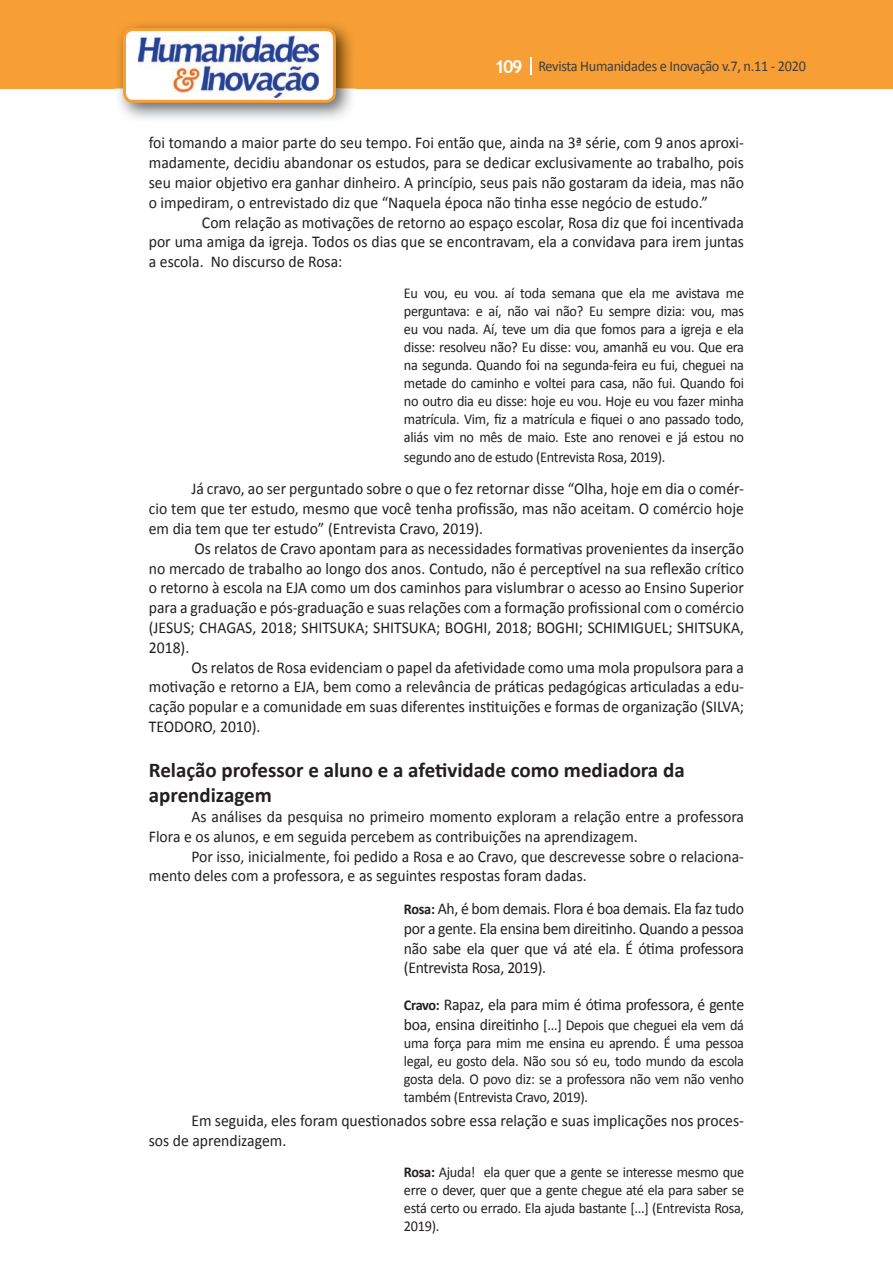
<style>
.page{position:relative;width:893px;height:1263px;background:#fff}
.page>*{position:absolute;margin:0;border:0;box-sizing:border-box;transform-origin:0 0}
.t1{font:700 21px/25.2px "Calibri";color:#231f20}
.t2{font:16.5px/19.8px "Calibri";color:#231f20;text-align:justify;scale:.95 1}
.t3{font:16.5px "Calibri";letter-spacing:-.02em;color:#231f20;scale:.95 1}
.t4{font:15px/18px "Calibri";letter-spacing:-.02em;color:#231f20;text-align:justify;scale:.95 1}
.t5{font:15px "Calibri";letter-spacing:-.02em;color:#3e3e3f;scale:.95 1}
.s1{font-family:"Trebuchet MS";font-weight:700;font-size:18px;color:#fff}
.s2{font-weight:700;font-size:15px}
.s3{font-size:16.5px}
.s4{font-weight:700}
</style>
<div class="page">
<div style="left:0;top:0;width:893px;height:88px;background:#f79e34"></div>
<svg style="left:530px;top:57px;width:2px;height:18px"></svg>
<img style="left:115px;top:24px;width:241px;height:95px">
<svg style="left:123px;top:28px;width:213px;height:75px"></svg>
<p class="t5" style="left:495px;top:57px;width:329px"><span class="s1">109</span> Revista Humanidades e Inovação v.7, n.11 - 2020</p>
<p class="t2" style="left:149px;top:133px;width:628px">foi tomando a maior parte do seu tempo. Foi então que, ainda na 3ª série, com 9 anos aproxi&shy;madamente, decidiu abandonar os estudos, para se dedicar exclusivamente ao trabalho, pois seu maior objetivo era ganhar dinheiro. A princípio, seus pais não gostaram da ideia, mas não o impediram, o entrevistado diz que “Naquela época não tinha esse negócio de estudo.”</p>
<p class="t2" style="left:149px;top:212px;width:628px;text-indent:53px">Com relação as motivações de retorno ao espaço escolar, Rosa diz que foi incentivada por uma amiga da igreja. Todos os dias que se encontravam, ela a convidava para irem juntas a escola. No discurso de Rosa:</p>
<p class="t4" style="left:404px;top:284px;width:360px">Eu vou, eu vou. aí toda semana que ela me avistava me perguntava: e aí, não vai não? Eu sempre dizia: vou, mas eu vou nada. Aí, teve um dia que fomos para a igreja e ela disse: resolveu não? Eu disse: vou, amanhã eu vou. Que era na segunda. Quando foi na segunda-feira eu fui, cheguei na metade do caminho e voltei para casa, não fui. Quando foi no outro dia eu disse: hoje eu vou. Hoje eu vou fazer minha matrícula. Vim, fiz a matrícula e fiquei o ano passado todo, aliás vim no mês de maio. Este ano renovei e já estou no</p>
<p class="t4" style="left:404px;top:448px;width:277px">segundo ano de estudo (Entrevista Rosa, 2019).</p>
<p class="t2" style="left:149px;top:479px;width:628px;text-indent:43px">Já cravo, ao ser perguntado sobre o que o fez retornar disse “Olha, hoje em dia o comér&shy;cio tem que ter estudo, mesmo que você tenha profissão, mas não aceitam. O comércio hoje em dia tem que ter estudo” (Entrevista Cravo, 2019).</p>
<p class="t2" style="left:149px;top:538px;width:628px;text-indent:46px">Os relatos de Cravo apontam para as necessidades formativas provenientes da inserção no mercado de trabalho ao longo dos anos. Contudo, não é perceptível na sua reflexão crítico o retorno à escola na EJA como um dos caminhos para vislumbrar o acesso ao Ensino Superior para a graduação e pós-graduação e suas relações com a formação profissional com o comércio (JESUS; CHAGAS, 2018; SHITSUKA; SHITSUKA; BOGHI, 2018; BOGHI; SCHIMIGUEL; SHITSUKA, 2018).</p>
<p class="t2" style="left:149px;top:657px;width:628px;text-indent:43px">Os relatos de Rosa evidenciam o papel da afetividade como uma mola propulsora para a motivação e retorno a EJA, bem como a relevância de práticas pedagógicas articuladas a edu&shy;cação popular e a comunidade em suas diferentes instituições e formas de organização (SILVA; TEODORO, 2010).</p>
<p class="t1" style="left:149px;top:757px;width:537px">Relação professor e aluno e a afetividade como mediadora da aprendizagem</p>
<p class="t2" style="left:149px;top:807px;width:628px;text-indent:43px">As análises da pesquisa no primeiro momento exploram a relação entre a professora<br>Flora e os alunos, e em seguida percebem as contribuições na aprendizagem.</p>
<p class="t2" style="left:149px;top:846px;width:628px;text-indent:43px">Por isso, inicialmente, foi pedido a Rosa e ao Cravo, que descrevesse sobre o relaciona&shy;mento deles com a professora, e as seguintes respostas foram dadas.</p>
<p class="t2" style="left:404px;top:899px;width:359px"><span class="s2">Rosa:</span> Ah, é bom demais. Flora é boa demais. Ela faz tudo por a gente. Ela ensina bem direitinho. Quando a pessoa não sabe ela quer que vá até ela. É ótima professora (Entrevista Rosa, 2019).</p>
<p class="t3" style="left:404px;top:994px;width:360px"><span class="s2">Cravo:</span> Rapaz, ela para mim é ótima professora, é gente</p>
<p class="t4" style="left:404px;top:1016px;width:359px"><span class="s3">boa, ensina direitinho</span> [...] Depois que cheguei ela vem dá uma força para mim me ensina eu aprendo. É uma pessoa legal, eu gosto dela. Não sou só eu, todo mundo da escola gosta dela. O povo diz: se a professora não vem não venho também (Entrevista Cravo, 2019).</p>
<p class="t2" style="left:149px;top:1111px;width:628px;text-indent:43px">Em seguida, eles foram questionados sobre essa relação e suas implicações nos proces&shy;sos de aprendizagem.</p>
<p class="t4" style="left:404px;top:1163px;width:360px"><span class="s4">Rosa:</span> Ajuda! ela quer que a gente se interesse mesmo que erre o dever, quer que a gente chegue até ela para saber se está certo ou errado. Ela ajuda bastante [...] (Entrevista Rosa, 2019).</p>
</div>
